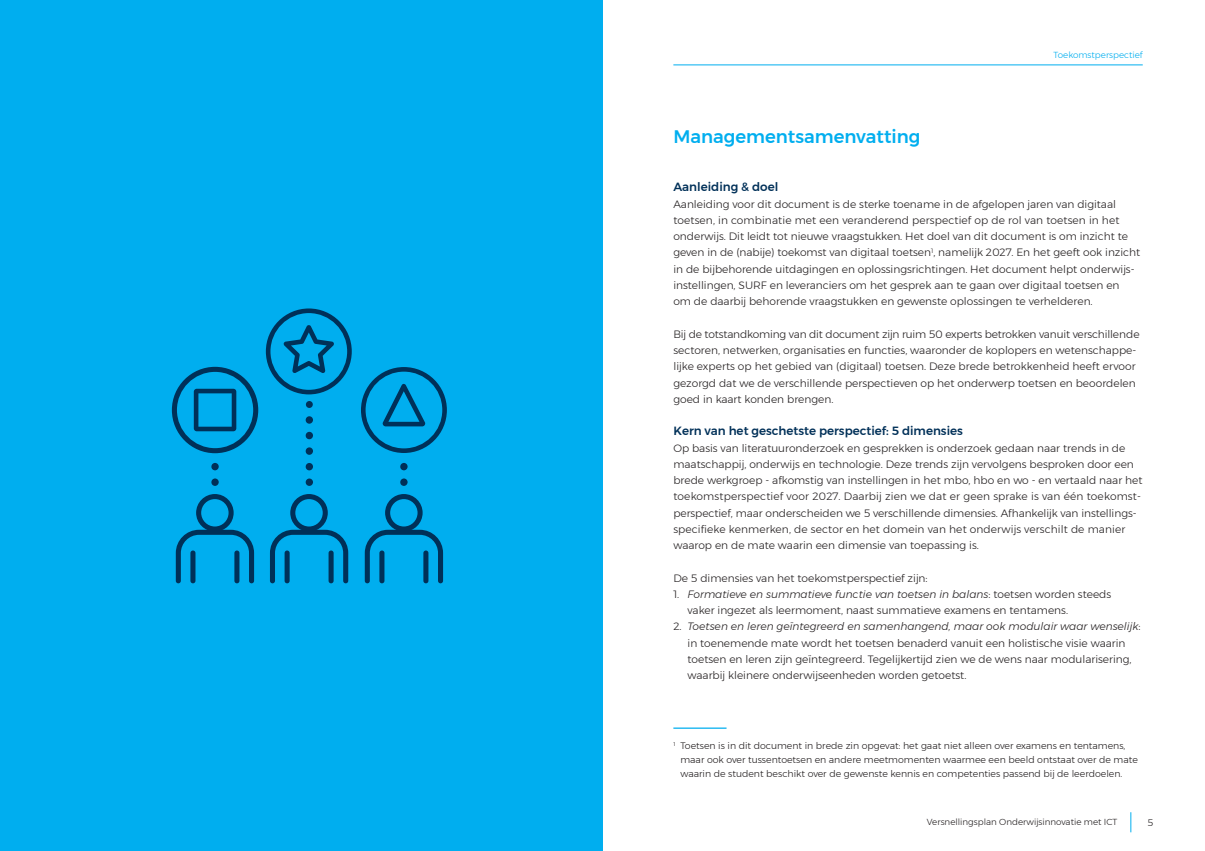
<style>
.page{position:relative;width:1205px;height:851px;background:#fff}
.page>*{position:absolute;margin:0;border:0;box-sizing:border-box;transform-origin:0 0}
.t1{font:500 18.12px "Montserrat";color:#00aeef}
.t2{font:500 11.88px "Montserrat";color:#003058}
.List_Paragraph{font:300 10.62px/16.2px "Montserrat";color:#231f20}
.t3{font:300 9.38px/13.8px "Montserrat";color:#231f20}
.t4{font:300 8.75px "Montserrat";color:#231f20}
.t5{font:300 8.75px "Montserrat";color:#00aeef}
.s1{font-style:italic}
</style>
<div class="page">
<div style="left:0;top:0;width:602px;height:850px;background:#00aeef"></div>
<hr style="left:673px;top:727px;width:53px;height:1px;background:#00aeef">
<svg style="left:1130px;top:812px;width:1px;height:20px"></svg>
<hr style="left:673px;top:65px;width:469px;height:1px;background:#00aeef">
<svg style="left:172px;top:367px;width:86px;height:86px"></svg>
<svg style="left:361px;top:367px;width:86px;height:86px"></svg>
<svg style="left:266px;top:308px;width:86px;height:86px"></svg>
<svg style="left:365px;top:494px;width:78px;height:89px"></svg>
<div style="left:423px;top:550px;width:5px;height:33px;background:#003058;border-radius:3px"></div>
<div style="left:379px;top:550px;width:5px;height:33px;background:#003058;border-radius:3px"></div>
<svg style="left:270px;top:494px;width:78px;height:89px"></svg>
<div style="left:328px;top:550px;width:6px;height:33px;background:#003058;border-radius:3px"></div>
<div style="left:285px;top:550px;width:5px;height:33px;background:#003058;border-radius:3px"></div>
<svg style="left:176px;top:494px;width:78px;height:89px"></svg>
<div style="left:234px;top:550px;width:5px;height:33px;background:#003058;border-radius:3px"></div>
<div style="left:190px;top:550px;width:5px;height:33px;background:#003058;border-radius:3px"></div>
<div style="left:306px;top:478px;width:7px;height:8px;background:#003058;border-radius:50%"></div>
<svg style="left:306px;top:416px;width:7px;height:54px"></svg>
<svg style="left:400px;top:463px;width:8px;height:23px"></svg>
<svg style="left:211px;top:463px;width:8px;height:23px"></svg>
<div style="left:306px;top:401px;width:7px;height:7px;background:#003058;border-radius:50%"></div>
<p class="t5" style="left:1053px;top:48px;width:91px">Toekomstperspectief</p>
<p class="t1" style="left:673px;top:122px;width:249px">Managementsamenvatting</p>
<p class="t2" style="left:673px;top:178px;width:106px">Aanleiding &amp; doel</p>
<p class="List_Paragraph" style="left:673px;top:195px;width:468px">Aanleiding voor dit document is de sterke toename in de afgelopen jaren van digitaal toetsen, in combinatie met een veranderend perspectief op de rol van toetsen in het onderwijs. Dit leidt tot nieuwe vraagstukken. Het doel van dit document is om inzicht te geven in de (nabije) toekomst van digitaal toetsen<sup>1</sup>, namelijk 2027. En het geeft ook inzicht in de bijbehorende uitdagingen en oplossingsrichtingen. Het document helpt onderwijs&shy;instellingen, SURF en leveranciers om het gesprek aan te gaan over digitaal toetsen en<br>om de daarbij behorende vraagstukken en gewenste oplossingen te verhelderen.</p>
<p class="List_Paragraph" style="left:673px;top:325px;width:468px">Bij de totstandkoming van dit document zijn ruim 50 experts betrokken vanuit verschillende sectoren, netwerken, organisaties en functies, waaronder de koplopers en wetenschappe&shy;lijke experts op het gebied van (digitaal) toetsen. Deze brede betrokkenheid heeft ervoor gezorgd dat we de verschillende perspectieven op het onderwerp toetsen en beoordelen goed in kaart konden brengen.</p>
<p class="t2" style="left:673px;top:421px;width:291px">Kern van het geschetste perspectief: 5 dimensies</p>
<p class="List_Paragraph" style="left:673px;top:439px;width:471px">Op basis van literatuuronderzoek en gesprekken is onderzoek gedaan naar trends in de maatschappij, onderwijs en technologie. Deze trends zijn vervolgens besproken door een brede werkgroep - afkomstig van instellingen in het mbo, hbo en wo - en vertaald naar het toekomstperspectief voor 2027. Daarbij zien we dat er geen sprake is van één toekomst&shy;perspectief, maar onderscheiden we 5 verschillende dimensies. Afhankelijk van instellings&shy;specifieke kenmerken, de sector en het domein van het onderwijs verschilt de manier waarop en de mate waarin een dimensie van toepassing is.</p>
<p class="List_Paragraph" style="left:673px;top:569px;width:256px">De 5 dimensies van het toekomstperspectief zijn:</p>
<p class="List_Paragraph" style="left:687px;top:585px;width:425px;text-indent:-14px">1. <span class="s1">Formatieve en summatieve functie van toetsen in balans</span>: toetsen worden steeds vaker ingezet als leermoment, naast summatieve examens en tentamens.</p>
<p class="List_Paragraph" style="left:687px;top:618px;width:454px;text-indent:-14px">2. <span class="s1">Toetsen en leren geïntegreerd en samenhangend, maar ook modulair waar wenselijk</span>: in toenemende mate wordt het toetsen benaderd vanuit een holistische visie waarin toetsen en leren zijn geïntegreerd. Tegelijkertijd zien we de wens naar modularisering, waarbij kleinere onderwijseenheden worden getoetst.</p>
<p class="t3" style="left:680px;top:738px;width:459px;text-indent:-7px"><sup>1</sup> Toetsen is in dit document in brede zin opgevat: het gaat niet alleen over examens en tentamens, maar ook over tussentoetsen en andere meetmomenten waarmee een beeld ontstaat over de mate waarin de student beschikt over de gewenste kennis en competenties passend bij de leerdoelen.</p>
<p class="t4" style="left:927px;top:815px;width:192px">Versnellingsplan Onderwijsinnovatie met ICT</p>
<p class="t3" style="left:1147px;top:815px;width:7px">5</p>
</div>
